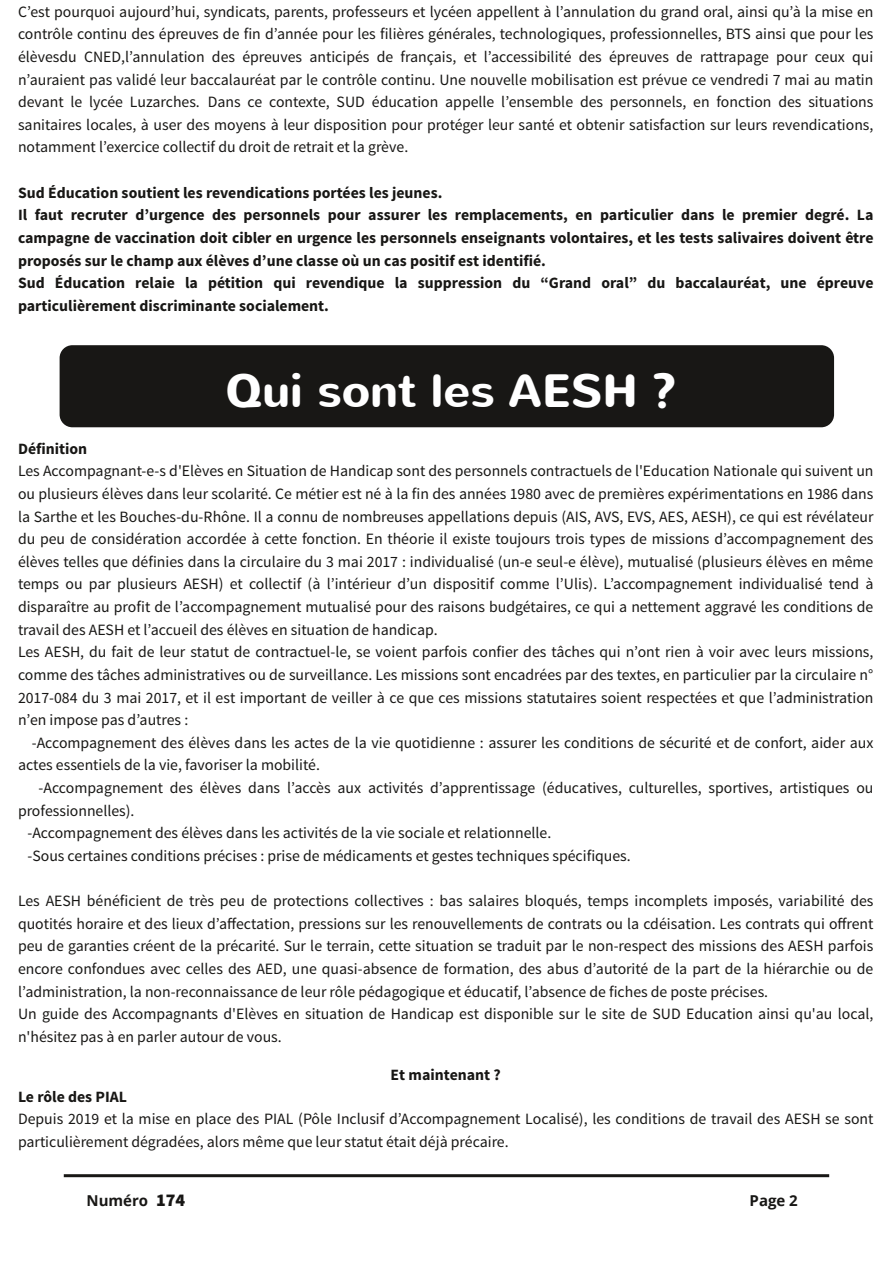
<style>
.page{position:relative;width:893px;height:1263px;background:#fff}
.page>*{position:absolute;margin:0;border:0;box-sizing:border-box;transform-origin:0 0}
.t1{font:700 46.5px "Nunito";color:#fff}
.t2{font:15.75px/22.6px "Source Sans Pro";color:#181715}
.t3{font:700 15.75px/22.6px "Source Sans Pro";color:#181715}
.t4{font:700 15px "Open Sans";color:#181715}
.s1{font-family:"Source Sans Pro";font-weight:900;font-size:18px}
</style>
<div class="page">
<hr style="left:64px;top:1174px;width:765px;height:3px;background:#181715">
<div style="left:60px;top:345px;width:774px;height:82px;background:#181715;border-radius:13px"></div>
<p class="t2" style="left:18px;top:0;width:857px;text-align:justify">C’est pourquoi aujourd’hui, syndicats, parents, professeurs et lycéen appellent à l’annulation du grand oral, ainsi qu’à la mise en contrôle continu des épreuves de fin d’année pour les filières générales, technologiques, professionnelles, BTS ainsi que pour les élèvesdu CNED,l’annulation des épreuves anticipés de français, et l’accessibilité des épreuves de rattrapage pour ceux qui n’auraient pas validé leur baccalauréat par le contrôle continu. Une nouvelle mobilisation est prévue ce vendredi 7 mai au matin devant le lycée Luzarches. Dans ce contexte, SUD éducation appelle l’ensemble des personnels, en fonction des situations sanitaires locales, à user des moyens à leur disposition pour protéger leur santé et obtenir satisfaction sur leurs revendications, notamment l’exercice collectif du droit de retrait et la grève.</p>
<p class="t3" style="left:18px;top:181px;width:857px">Sud Éducation soutient les revendications portées les jeunes.<br>Il faut recruter d’urgence des personnels pour assurer les remplacements, en particulier dans le premier degré. La campagne de vaccination doit cibler en urgence les personnels enseignants volontaires, et les tests salivaires doivent être proposés sur le champ aux élèves d’une classe où un cas positif est identifié.<br>Sud Éducation relaie la pétition qui revendique la suppression du “Grand oral” du baccalauréat, une épreuve particulièrement discriminante socialement.</p>
<h1 class="t1" style="left:225px;top:360px;width:453px">Qui sont les AESH ?</h1>
<p class="t3" style="left:18px;top:437px;width:71px">Définition</p>
<p class="t2" style="left:18px;top:459px;width:857px">Les Accompagnant-e-s d'Elèves en Situation de Handicap sont des personnels contractuels de l'Education Nationale qui suivent un ou plusieurs élèves dans leur scolarité. Ce métier est né à la fin des années 1980 avec de premières expérimentations en 1986 dans la Sarthe et les Bouches-du-Rhône. Il a connu de nombreuses appellations depuis (AIS, AVS, EVS, AES, AESH), ce qui est révélateur du peu de considération accordée à cette fonction. En théorie il existe toujours trois types de missions d’accompagnement des élèves telles que définies dans la circulaire du 3 mai 2017 : individualisé (un-e seul-e élève), mutualisé (plusieurs élèves en même temps ou par plusieurs AESH) et collectif (à l’intérieur d’un dispositif comme l’Ulis). L’accompagnement individualisé tend à disparaître au profit de l’accompagnement mutualisé pour des raisons budgétaires, ce qui a nettement aggravé les conditions de travail des AESH et l’accueil des élèves en situation de handicap.<br>Les AESH, du fait de leur statut de contractuel-le, se voient parfois confier des tâches qui n’ont rien à voir avec leurs missions, comme des tâches administratives ou de surveillance. Les missions sont encadrées par des textes, en particulier par la circulaire n° 2017-084 du 3 mai 2017, et il est important de veiller à ce que ces missions statutaires soient respectées et que l’administration n’en impose pas d’autres :</p>
<p class="t2" style="left:18px;top:731px;width:857px;text-indent:14px">-Accompagnement des élèves dans les actes de la vie quotidienne : assurer les conditions de sécurité et de confort, aider aux actes essentiels de la vie, favoriser la mobilité.</p>
<p class="t2" style="left:39px;top:776px;width:836px">-Accompagnement des élèves dans l’accès aux activités d’apprentissage (éducatives, culturelles, sportives, artistiques ou</p>
<p class="t2" style="left:18px;top:799px;width:118px">professionnelles).</p>
<p class="t2" style="left:27px;top:821px;width:525px">-Accompagnement des élèves dans les activités de la vie sociale et relationnelle.</p>
<p class="t2" style="left:27px;top:844px;width:605px">-Sous certaines conditions précises : prise de médicaments et gestes techniques spécifiques.</p>
<p class="t2" style="left:18px;top:889px;width:857px">Les AESH bénéficient de très peu de protections collectives : bas salaires bloqués, temps incomplets imposés, variabilité des quotités horaire et des lieux d’affectation, pressions sur les renouvellements de contrats ou la cdéisation. Les contrats qui offrent peu de garanties créent de la précarité. Sur le terrain, cette situation se traduit par le non-respect des missions des AESH parfois encore confondues avec celles des AED, une quasi-absence de formation, des abus d’autorité de la part de la hiérarchie ou de l’administration, la non-reconnaissance de leur rôle pédagogique et éducatif, l’absence de fiches de poste précises.<br>Un guide des Accompagnants d'Elèves en situation de Handicap est disponible sur le site de SUD Education ainsi qu'au local, n'hésitez pas à en parler autour de vous.</p>
<p class="t3" style="left:391px;top:1063px;width:112px">Et maintenant ?</p>
<p class="t3" style="left:18px;top:1085px;width:111px">Le rôle des PIAL</p>
<p class="t2" style="left:18px;top:1107px;width:857px">Depuis 2019 et la mise en place des PIAL (Pôle Inclusif d’Accompagnement Localisé), les conditions de travail des AESH se sont particulièrement dégradées, alors même que leur statut était déjà précaire.</p>
<p class="t4" style="left:87px;top:1190px;width:100px">Numéro 1<span class="s1">1</span>5<span class="s1">7</span>0<span class="s1">4</span></p>
<p class="t4" style="left:750px;top:1190px;width:50px">Page 2</p>
</div>
